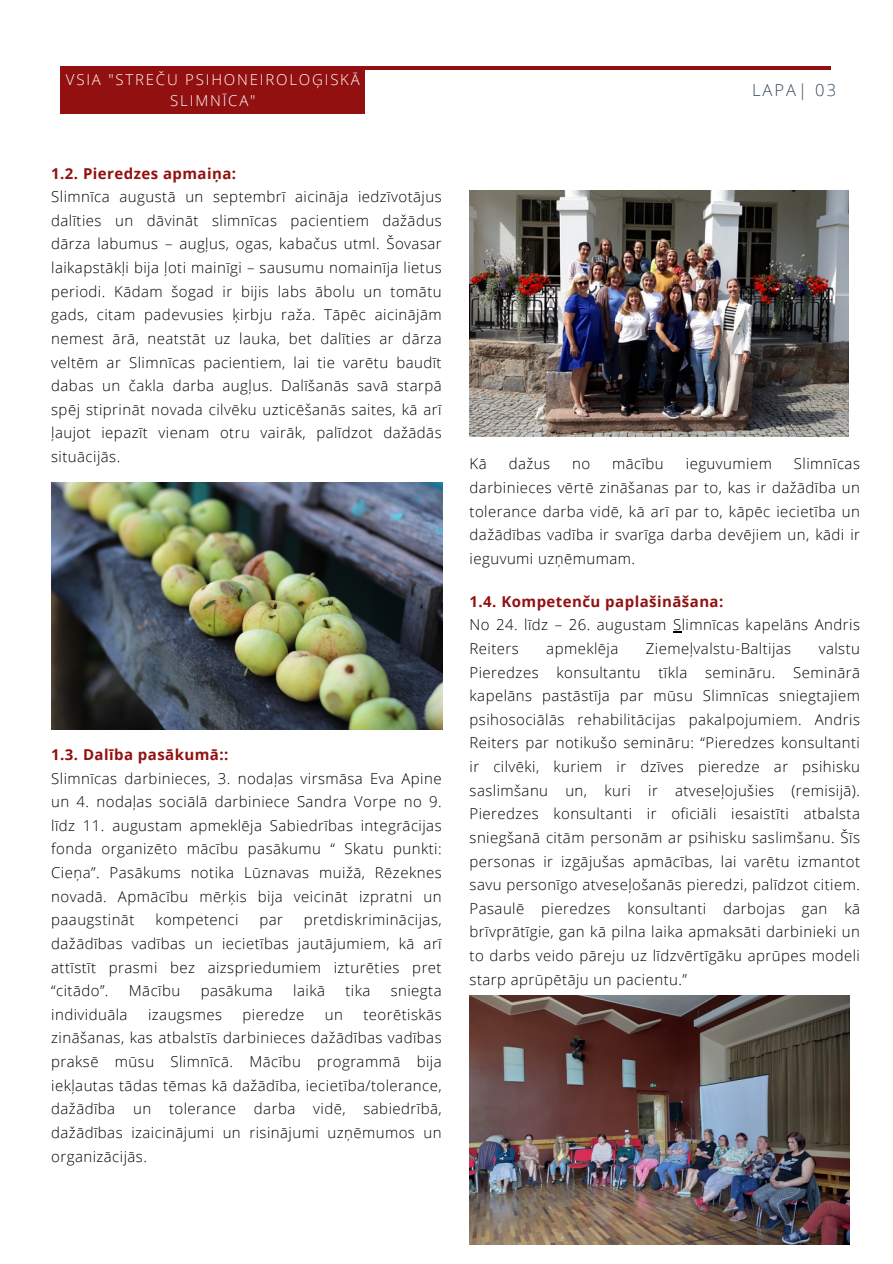
<style>
.page{position:relative;width:893px;height:1264px;background:#fff}
.page>*{position:absolute;margin:0;border:0;box-sizing:border-box;transform-origin:0 0}
.t1{font:300 16.5px "Open Sans";letter-spacing:.12em;color:#364d62}
.t2{font:300 15px/23.5px "Open Sans";letter-spacing:.03em;color:#000;text-align:justify}
.t3{font:700 15px "Open Sans";letter-spacing:.03em;color:#921010}
.t4{font:300 15px/20.4px "Open Sans";letter-spacing:.12em;color:#fff;text-align:center}
</style>
<div class="page">
<hr style="left:60px;top:66px;width:770px;height:4px;background:#921010">
<div style="left:60px;top:66px;width:305px;height:47px;background:#921010"></div>
<img style="left:51px;top:483px;width:391px;height:246px">
<img style="left:469px;top:191px;width:379px;height:246px">
<img style="left:469px;top:995px;width:380px;height:249px">
<p class="t4" style="left:66px;top:69px;width:295px">VSIA "STREČU PSIHONEIROLOĢISKĀ<br>SLIMNĪCA"</p>
<p class="t3" style="left:51px;top:163px;width:186px">1.2. Pieredzes apmaiņa:</p>
<p class="t2" style="left:51px;top:185px;width:392px">Slimnīca augustā un septembrī aicināja iedzīvotājus dalīties un dāvināt slimnīcas pacientiem dažādus dārza labumus – augļus, ogas, kabačus utml. Šovasar laikapstākļi bija ļoti mainīgi – sausumu nomainīja lietus periodi. Kādam šogad ir bijis labs ābolu un tomātu gads, citam padevusies ķirbju raža. Tāpēc aicinājām nemest ārā, neatstāt uz lauka, bet dalīties ar dārza veltēm ar Slimnīcas pacientiem, lai tie varētu baudīt dabas un čakla darba augļus. Dalīšanās savā starpā spēj stiprināt novada cilvēku uzticēšanās saites, kā arī ļaujot iepazīt vienam otru vairāk, palīdzot dažādās situācijās.</p>
<p class="t3" style="left:51px;top:744px;width:179px">1.3. Dalība pasākumā::</p>
<p class="t2" style="left:51px;top:766px;width:392px">Slimnīcas darbinieces, 3. nodaļas virsmāsa Eva Apine un 4. nodaļas sociālā darbiniece Sandra Vorpe no 9. līdz 11. augustam apmeklēja Sabiedrības integrācijas fonda organizēto mācību pasākumu “ Skatu punkti:<br>Cieņa”. Pasākums notika Lūznavas muižā, Rēzeknes novadā. Apmācību mērķis bija veicināt izpratni un paaugstināt</p>
<p class="t2" style="left:51px;top:907px;width:392px;text-indent:253px">pretdiskriminācijas, dažādības vadības un iecietības jautājumiem, kā arī attīstīt prasmi bez aizspriedumiem izturēties pret “citādo”.</p>
<p class="t2" style="left:155px;top:907px;width:85px">kompetenci</p>
<p class="t2" style="left:259px;top:907px;width:25px">par</p>
<p class="t2" style="left:129px;top:978px;width:53px">Mācību</p>
<p class="t2" style="left:201px;top:978px;width:74px">pasākuma</p>
<p class="t2" style="left:293px;top:978px;width:33px">laikā</p>
<p class="t2" style="left:345px;top:978px;width:26px">tika</p>
<p class="t2" style="left:390px;top:978px;width:52px">sniegta</p>
<p class="t2" style="left:51px;top:1002px;width:392px;text-indent:312px">teorētiskās zināšanas, kas atbalstīs darbinieces dažādības vadības praksē mūsu Slimnīcā. Mācību programmā bija iekļautas tādas tēmas kā dažādība, iecietība/tolerance, dažādība un tolerance darba vidē, sabiedrībā, dažādības izaicinājumi un risinājumi uzņēmumos un organizācijās.</p>
<p class="t2" style="left:51px;top:1002px;width:78px">individuāla</p>
<p class="t2" style="left:148px;top:1002px;width:75px">izaugsmes</p>
<p class="t2" style="left:242px;top:1002px;width:63px">pieredze</p>
<p class="t2" style="left:325px;top:1002px;width:20px">un</p>
<p class="t1" style="left:752px;top:79px;width:85px">LAPA| 03</p>
<p class="t2" style="left:469px;top:452px;width:19px">Kā</p>
<p class="t2" style="left:508px;top:452px;width:43px">dažus</p>
<p class="t2" style="left:572px;top:452px;width:20px">no</p>
<p class="t2" style="left:612px;top:452px;width:53px">mācību</p>
<p class="t2" style="left:685px;top:452px;width:88px">ieguvumiem</p>
<p class="t2" style="left:469px;top:452px;width:392px;text-indent:324px">Slimnīcas darbinieces vērtē zināšanas par to, kas ir dažādība un tolerance darba vidē, kā arī par to, kāpēc iecietība un dažādības vadība ir svarīga darba devējiem un, kādi ir ieguvumi uzņēmumam.</p>
<p class="t3" style="left:469px;top:590px;width:255px">1.4. Kompetenču paplašināšana:</p>
<p class="t2" style="left:469px;top:612px;width:392px">No 24. līdz – 26. augustam Slimnīcas kapelāns Andris<br>Reiters</p>
<p class="t2" style="left:469px;top:636px;width:392px;text-indent:349px">valstu Pieredzes konsultantu tīkla semināru. Seminārā kapelāns pastāstīja par mūsu Slimnīcas sniegtajiem psihosociālās rehabilitācijas pakalpojumiem. Andris Reiters par notikušo semināru: “Pieredzes konsultanti ir cilvēki, kuriem ir dzīves pieredze ar psihisku saslimšanu un, kuri ir atveseļojušies (remisijā).<br>Pieredzes konsultanti ir oficiāli iesaistīti atbalsta sniegšanā citām personām ar psihisku saslimšanu. Šīs personas ir izgājušas apmācības, lai varētu izmantot savu personīgo atveseļošanās pieredzi, palīdzot citiem.<br>Pasaulē pieredzes konsultanti darbojas gan kā brīvprātīgie, gan kā pilna laika apmaksāti darbinieki un to darbs veido pāreju uz līdzvērtīgāku aprūpes modeli starp aprūpētāju un pacientu.”</p>
<p class="t2" style="left:546px;top:636px;width:74px">apmeklēja</p>
<p class="t2" style="left:645px;top:636px;width:147px">Ziemeļvalstu-Baltijas</p>
</div>
